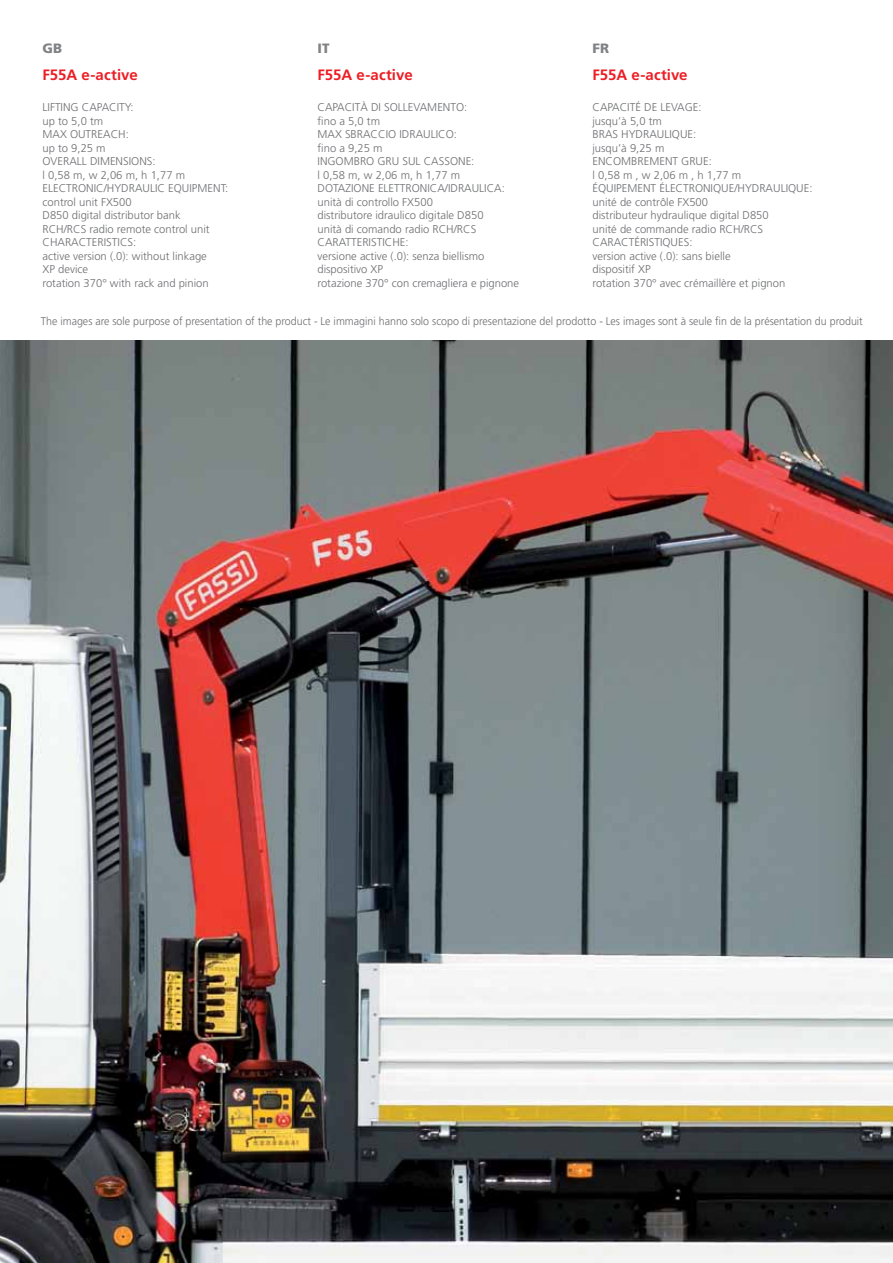
<style>
.page{position:relative;width:893px;height:1263px;background:#fff}
.page>*{position:absolute;margin:0;border:0;box-sizing:border-box;transform-origin:0 0}
.t1{font:700 15px "Frutiger";color:#ed1d24}
.t2{font:900 13.5px "Frutiger";color:#808285}
.t3{font:300 11.25px/13.5px "Frutiger";color:#6d6e71}
.t4{font:300 11.25px "Frutiger";color:#6d6e71;scale:.95 1}
</style>
<div class="page">
<img style="left:0;top:341px;width:893px;height:922px">
<p class="t2" style="left:43px;top:40px;width:21px">GB</p>
<h1 class="t1" style="left:43px;top:66px;width:97px">F55A e-active</h1>
<p class="t3" style="left:43px;top:101px;width:187px">LIFTING CAPACITY:<br>up to 5,0 tm<br>MAX OUTREACH:<br>up to 9,25 m<br>OVERALL DIMENSIONS:<br>l 0,58 m, w 2,06 m, h 1,77 m<br>ELECTRONIC/HYDRAULIC EQUIPMENT: control unit FX500<br>D850 digital distributor bank<br>RCH/RCS radio remote control unit<br>CHARACTERISTICS:<br>active version (.0): without linkage<br>XP device<br>rotation 370° with rack and pinion</p>
<p class="t2" style="left:592px;top:40px;width:18px">FR</p>
<h1 class="t1" style="left:592px;top:66px;width:97px">F55A e-active</h1>
<p class="t3" style="left:592px;top:101px;width:222px">CAPACITÉ DE LEVAGE:<br>jusqu’à 5,0 tm<br>BRAS HYDRAULIQUE:<br>jusqu’à 9,25 m<br>ENCOMBREMENT GRUE:<br>l 0,58 m , w 2,06 m , h 1,77 m<br>ÉQUIPEMENT ÉLECTRONIQUE/HYDRAULIQUE: unité de contrôle FX500<br>distributeur hydraulique digital D850<br>unité de commande radio RCH/RCS<br>CARACTÉRISTIQUES:<br>version active (.0): sans bielle<br>dispositif XP<br>rotation 370° avec crémaillère et pignon</p>
<p class="t4" style="left:41px;top:315px;width:867px">The images are sole purpose of presentation of the product - Le immagini hanno solo scopo di presentazione del prodotto - Les images sont à seule fin de la présentation du produit</p>
<p class="t2" style="left:317px;top:40px;width:14px">IT</p>
<h1 class="t1" style="left:317px;top:66px;width:97px">F55A e-active</h1>
<p class="t3" style="left:317px;top:101px;width:203px">CAPACITÀ DI SOLLEVAMENTO:<br>fino a 5,0 tm<br>MAX SBRACCIO IDRAULICO:<br>fino a 9,25 m<br>INGOMBRO GRU SUL CASSONE:<br>l 0,58 m, w 2,06 m, h 1,77 m<br>DOTAZIONE ELETTRONICA/IDRAULICA: unità di controllo FX500<br>distributore idraulico digitale D850<br>unità di comando radio RCH/RCS<br>CARATTERISTICHE:<br>versione active (.0): senza biellismo dispositivo XP<br>rotazione 370° con cremagliera e pignone</p>
</div>
